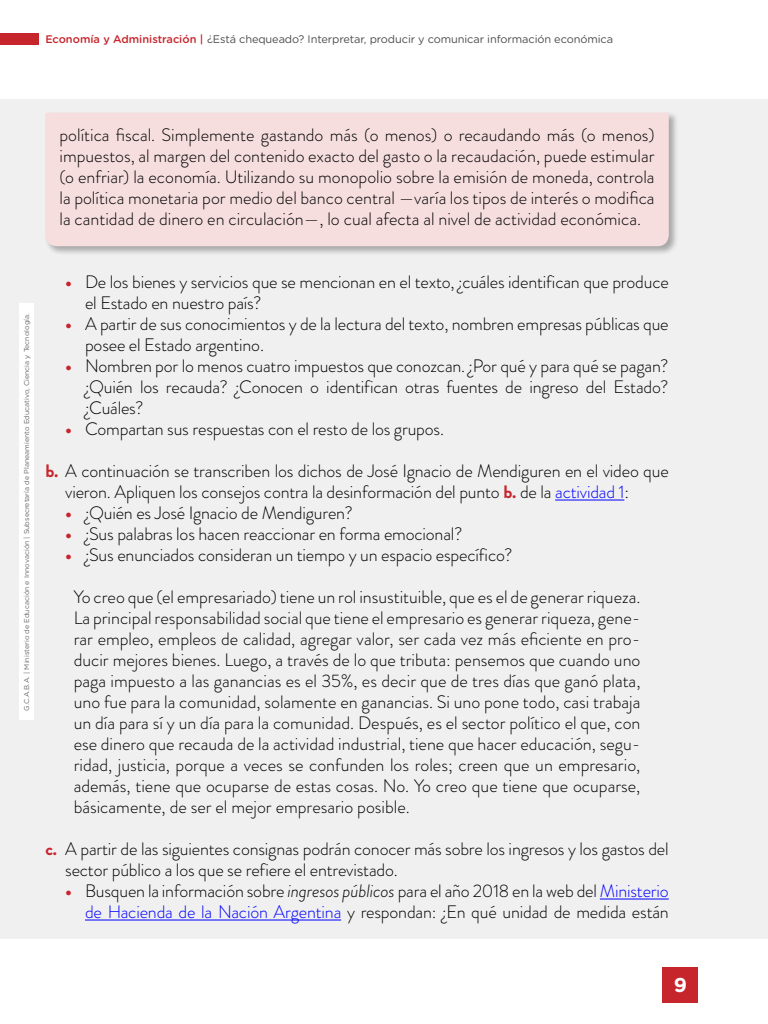
<style>
.page{position:relative;width:768px;height:1024px;background:#fff}
.page>*{position:absolute;margin:0;border:0;box-sizing:border-box;transform-origin:0 0}
.t1{font:700 20px "Gotham Rounded";color:#fff}
.t2{font:300 18px/21px "Brandon Grotesque";letter-spacing:-.01em;color:#000}
.t3{font:11px "Gotham Rounded";letter-spacing:-.01em;color:#4d4d4d}
.t4{font:7px "Gotham Rounded";color:#666}
.s1{font-weight:500;color:#c6252c}
.s2{font-weight:700;color:#c6252c}
.s3{color:#00f}
.s4{font-style:italic}
</style>
<div class="page">
<div style="left:662px;top:967px;width:36px;height:36px;background:#c6252c"></div>
<div style="left:0;top:33px;width:39px;height:11px;background:#c6252c"></div>
<div style="left:0;top:99px;width:768px;height:840px;background:#f0f0f0"></div>
<div style="left:44px;top:111px;width:635px;height:145px;background:#000;opacity:.3"></div>
<div style="left:45px;top:113px;width:624px;height:133px;background:#f6dedf"></div>
<hr style="left:555px;top:500px;width:69px;height:1px;background:#00f">
<hr style="left:600px;top:899px;width:69px;height:1px;background:#00f">
<hr style="left:85px;top:920px;width:256px;height:1px;background:#00f">
<div style="left:19px;top:304px;width:15px;height:416px;background:#fff"></div>
<p class="t3" style="left:45px;top:32px;width:569px"><span class="s1">Economía y Administración |</span> ¿Está chequeado? Interpretar, producir y comunicar información económica</p>
<p class="t2" style="left:60px;top:125px;width:597px;text-align:justify">política fiscal. Simplemente gastando más (o menos) o recaudando más (o menos) impuestos, al margen del contenido exacto del gasto o la recaudación, puede estimular (o enfriar) la economía. Utilizando su monopolio sobre la emisión de moneda, controla la política monetaria por medio del banco central —varía los tipos de interés o modifica la cantidad de dinero en circulación—, lo cual afecta al nivel de actividad económica.</p>
<p class="t4" style="left:22px;top:711px;width:399px;rotate:-90deg">G.C.A.B.A. | Ministerio de Educación e Innovación | Subsecretaría de Planeamiento Educativo, Ciencia y Tecnología.</p>
<p class="t2" style="left:85px;top:272px;width:585px;text-indent:-20px"><span class="s2">•</span> De los bienes y servicios que se mencionan en el texto, ¿cuáles identifican que produce el Estado en nuestro país?</p>
<p class="t2" style="left:85px;top:314px;width:585px;text-indent:-20px"><span class="s2">•</span> A partir de sus conocimientos y de la lectura del texto, nombren empresas públicas que posee el Estado argentino.</p>
<p class="t2" style="left:85px;top:356px;width:585px;text-align:justify;text-indent:-20px"><span class="s2">•</span> Nombren por lo menos cuatro impuestos que conozcan. ¿Por qué y para qué se pagan? ¿Quién los recauda? ¿Conocen o identifican otras fuentes de ingreso del Estado? ¿Cuáles?</p>
<p class="t2" style="left:65px;top:419px;width:380px"><span class="s2">•</span> Compartan sus respuestas con el resto de los grupos.</p>
<p class="t2" style="left:65px;top:461px;width:605px;text-indent:-20px"><span class="s2">b.</span> A continuación se transcriben los dichos de José Ignacio de Mendiguren en el video que vieron. Apliquen los consejos contra la desinformación del punto <span class="s2">b.</span> de la <span class="s3">actividad 1</span>:</p>
<p class="t2" style="left:65px;top:503px;width:289px"><span class="s2">•</span> ¿Quién es José Ignacio de Mendiguren?</p>
<p class="t2" style="left:65px;top:524px;width:399px"><span class="s2">•</span> ¿Sus palabras los hacen reaccionar en forma emocional?</p>
<p class="t2" style="left:65px;top:545px;width:449px"><span class="s2">•</span> ¿Sus enunciados consideran un tiempo y un espacio específico?</p>
<p class="t2" style="left:74px;top:587px;width:568px;text-align:justify">Yo creo que (el empresariado) tiene un rol insustituible, que es el de generar riqueza.<br>La principal responsabilidad social que tiene el empresario es generar riqueza, gene&shy;rar empleo, empleos de calidad, agregar valor, ser cada vez más eficiente en pro&shy;ducir mejores bienes. Luego, a través de lo que tributa: pensemos que cuando uno paga impuesto a las ganancias es el 35%, es decir que de tres días que ganó plata, uno fue para la comunidad, solamente en ganancias. Si uno pone todo, casi trabaja un día para sí y un día para la comunidad. Después, es el sector político el que, con ese dinero que recauda de la actividad industrial, tiene que hacer educación, segu&shy;ridad, justicia, porque a veces se confunden los roles; creen que un empresario, además, tiene que ocuparse de estas cosas. No. Yo creo que tiene que ocuparse, básicamente, de ser el mejor empresario posible.</p>
<p class="t2" style="left:65px;top:839px;width:605px;text-indent:-20px"><span class="s2">c.</span> A partir de las siguientes consignas podrán conocer más sobre los ingresos y los gastos del sector público a los que se refiere el entrevistado.</p>
<p class="t2" style="left:65px;top:881px;width:605px;text-align:right"><span class="s2">•</span> Busquen la información sobre <span class="s4">ingresos públicos</span> para el año 2018 en la web del <span class="s3">Ministerio de Hacienda de la Nación Argentina</span> y respondan: ¿En qué unidad de medida están</p>
<p class="t1" style="left:674px;top:971px;width:15px">9</p>
</div>
